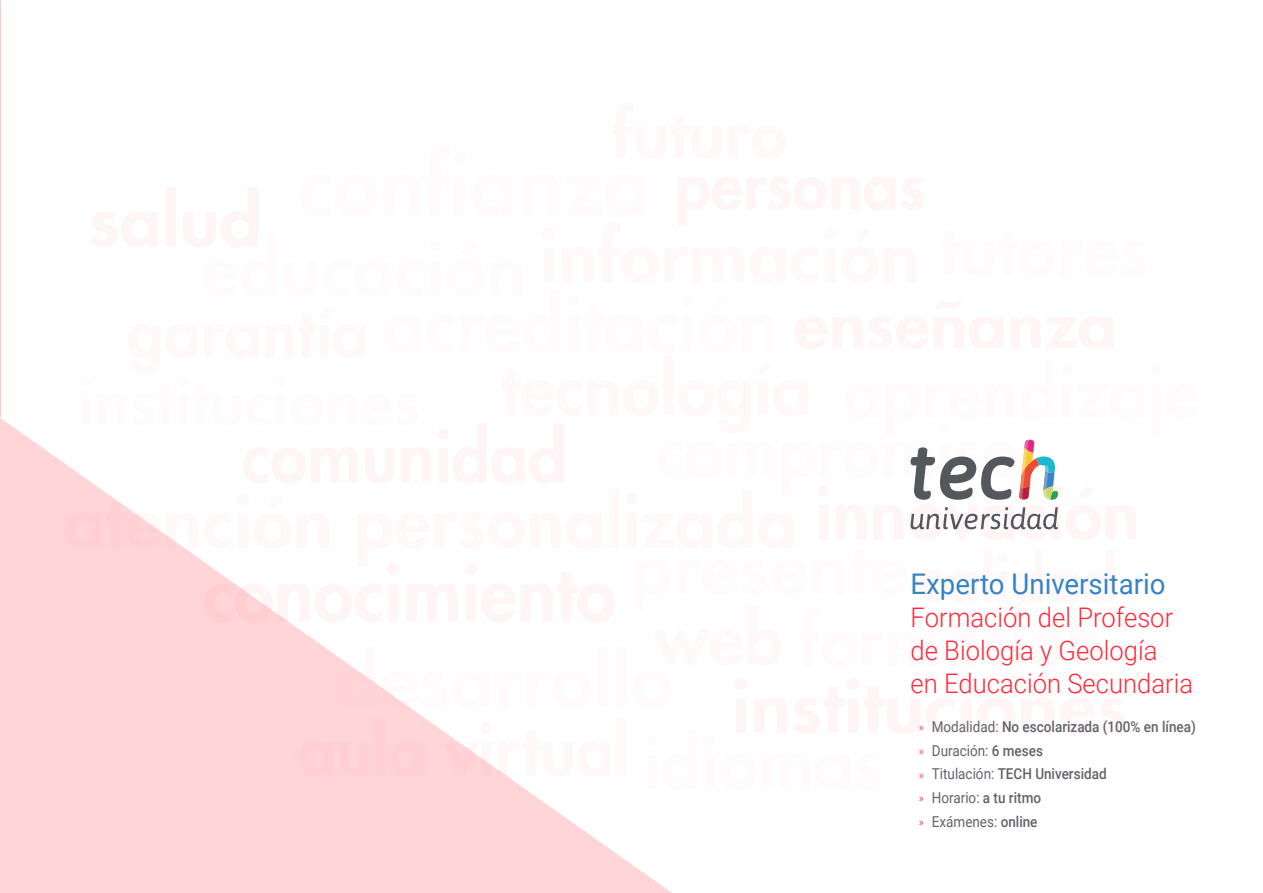
<style>
.page{position:relative;width:1263px;height:893px;background:#fff}
.page>*{position:absolute;margin:0;border:0;box-sizing:border-box;transform-origin:0 0}
.t1{font:28.5px "Roboto";color:#3783c5}
.t2{font:300 27px/33px "Roboto";color:#ff293a;scale:.95 1}
.t3{font:500 15px/23.7px "Roboto";color:#61646a;scale:.9 1}
.s1{font-family:"Myriad Pro";font-weight:400;font-size:12px;color:#ff293a}
.s2{font-weight:400}
</style>
<div class="page">
<svg style="left:0;top:418px;width:672px;height:475px;background:#ffd9db"></svg>
<svg style="left:64px;top:418px;width:994px;height:372px"></svg>
<h1 class="t1" style="left:910px;top:564px;width:256px">Experto Universitario</h1>
<h2 class="t2" style="left:910px;top:600px;width:299px">Formación del Profesor de Biología y Geología<br>en Educación Secundaria</h2>
<p class="t3" style="left:919px;top:714px;width:309px"><span class="s1">»</span> <span class="s2">Modalidad:</span> No escolarizada (100% en línea) <span class="s1">»</span> <span class="s2">Duración:</span> 6 meses<br><span class="s1">»</span> <span class="s2">Titulación:</span> TECH Universidad<br><span class="s1">»</span> <span class="s2">Horario:</span> a tu ritmo<br><span class="s1">»</span> <span class="s2">Exámenes:</span> online</p>
</div>
